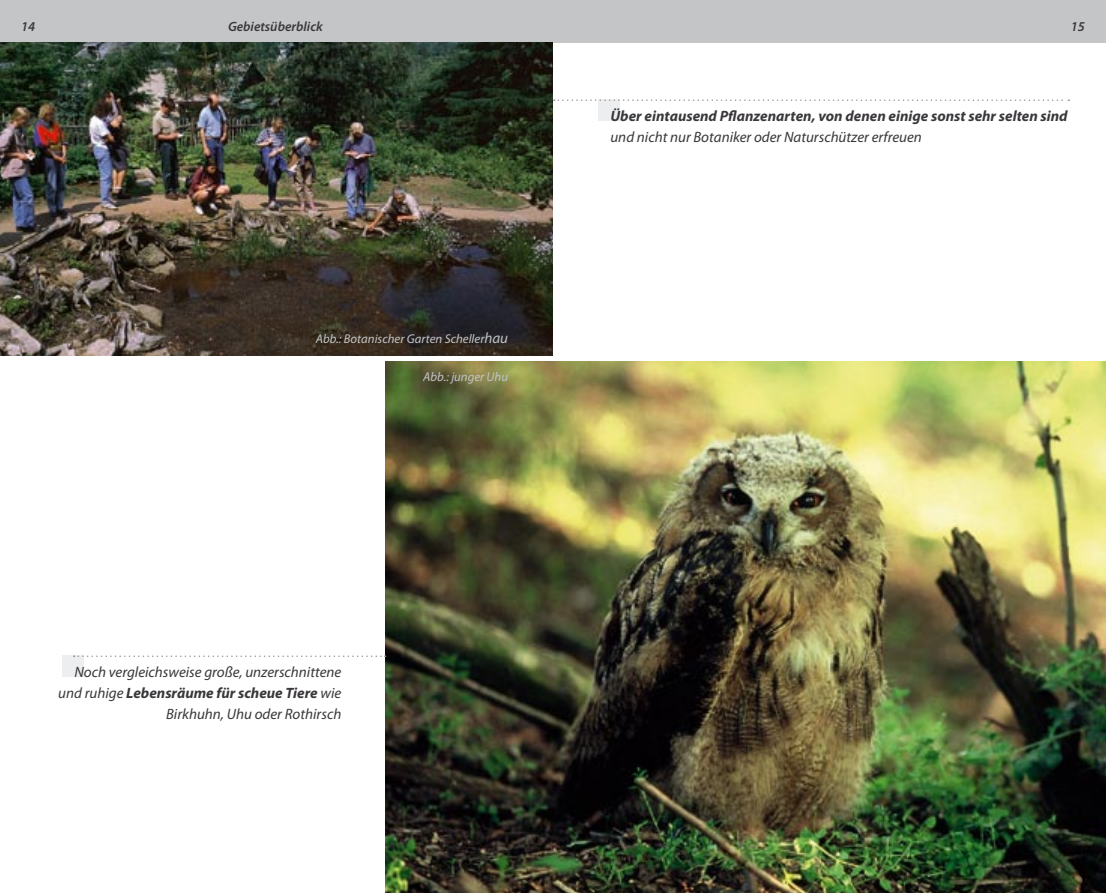
<style>
.page{position:relative;width:1106px;height:893px;background:#fff}
.page>*{position:absolute;margin:0;border:0;box-sizing:border-box;transform-origin:0 0}
.t1{font:italic 15px/21px "Myriad Pro";color:#3a373b;text-align:right}
.t2{font:italic 700 15px "Myriad Pro";color:#3a373b}
.t3{font:italic 600 13.5px "Myriad Pro";color:#3a373b}
.t4{font:italic 12.75px "Myriad Pro";color:#c3c5c7}
.s1{font-size:15px}
.s2{font-weight:700}
</style>
<div class="page">
<div style="left:0;top:0;width:553px;height:43px;background:#c3c5c7"></div>
<div style="left:553px;top:0;width:553px;height:43px;background:#c3c5c7"></div>
<img style="left:0;top:43px;width:553px;height:312px">
<img style="left:386px;top:361px;width:720px;height:532px">
<div style="left:598px;top:99px;width:21px;height:22px;background:#edeeef"></div>
<div style="left:63px;top:655px;width:21px;height:22px;background:#edeeef"></div>
<svg style="left:554px;top:99px;width:515px;height:2px"></svg>
<svg style="left:74px;top:655px;width:311px;height:2px"></svg>
<p class="t3" style="left:21px;top:19px;width:16px">14</p>
<p class="t3" style="left:228px;top:19px;width:96px">Gebietsüberblick</p>
<p class="t3" style="left:1070px;top:19px;width:16px">15</p>
<p class="t4" style="left:316px;top:332px;width:194px">Abb.: Botanischer Garten Scheller<span class="s1">hau</span></p>
<p class="t4" style="left:423px;top:369px;width:86px">Abb.: junger Uhu</p>
<p class="t2" style="left:610px;top:107px;width:459px">Über eintausend Pflanzenarten, von denen einige sonst sehr selten sind</p>
<p class="t1" style="left:610px;top:127px;width:313px">und nicht nur Botaniker oder Naturschützer erfreuen</p>
<p class="t1" style="left:58px;top:662px;width:285px">Noch vergleichsweise große, unzerschnittene und ruhige <span class="s2">Lebensräume für scheue Tiere</span> wie<br>Birkhuhn, Uhu oder Rothirsch</p>
</div>
